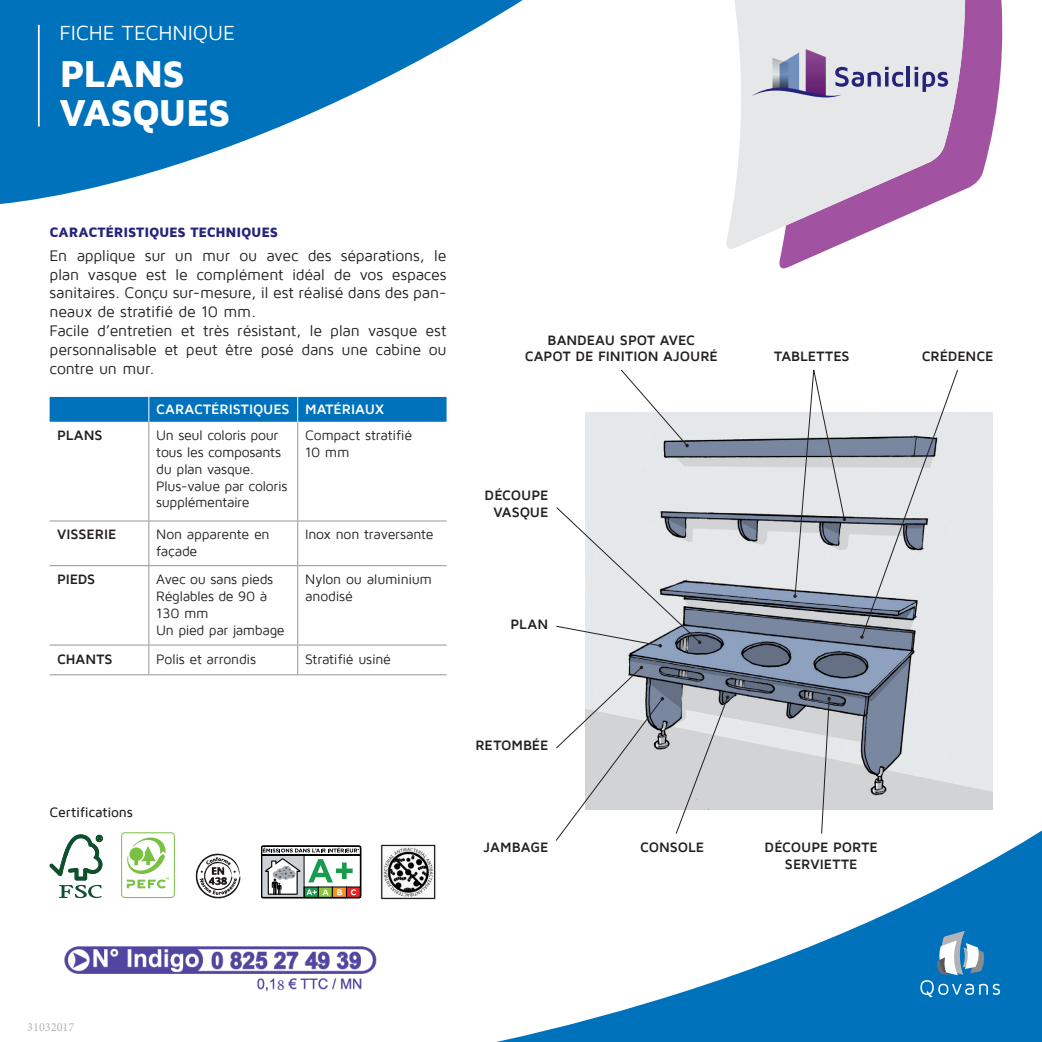
<style>
.page{position:relative;width:1042px;height:1042px;background:#fff}
.page>*{position:absolute;margin:0;border:0;box-sizing:border-box;transform-origin:0 0}
.t1{font:900 38.5px "Maven Pro";letter-spacing:-.035em;color:#fff}
.t2{font:21px "Maven Pro";letter-spacing:-.005em;color:#fff}
.t3{font:15.75px/18.9px "Maven Pro";letter-spacing:-.015em;color:#231f20;text-align:justify}
.t4{font:15.75px "Minion Pro";color:#4f469f}
.t5{font:14px/16.8px "Maven Pro";letter-spacing:-.02em;color:#231f20}
.t6{font:700 14px/16.8px "Maven Pro";letter-spacing:-.005em;color:#231f20;text-align:center}
.t7{font:900 14px "Maven Pro";letter-spacing:-.015em;color:#26237b}
.t8{font:700 14px "Maven Pro";letter-spacing:-.005em;color:#fff}
.t9{font:500 14px "Maven Pro";letter-spacing:-.015em;color:#231f20}
.t10{font:12.25px "Minion Pro";color:#b2b3b7}
</style>
<div class="page">
<svg style="left:0;top:0;width:523px;height:204px;fill:#0072bc"></svg>
<svg style="left:779px;top:0;width:224px;height:268px"></svg>
<svg style="left:726px;top:0;width:256px;height:253px;fill:#e6e7e9"></svg>
<svg style="left:751px;top:49px;width:152px;height:57px;background:#c1bdd0"></svg>
<hr style="left:906px;top:66px;width:4px;height:21px;background:#26237b">
<svg style="left:914px;top:67px;width:34px;height:25px"></svg>
<svg style="left:358px;top:830px;width:684px;height:212px"></svg>
<svg style="left:920px;top:931px;width:80px;height:66px;background:#3e8fc3"></svg>
<svg style="left:49px;top:834px;width:54px;height:64px"></svg>
<div style="left:121px;top:832px;width:53px;height:65px;border:1px solid #79c142;border-radius:3px"></div>
<svg style="left:126px;top:837px;width:43px;height:51px"></svg>
<svg style="left:196px;top:853px;width:45px;height:45px"></svg>
<hr style="left:38px;top:25px;width:2px;height:101px;background:#fff">
<div style="left:50px;top:397px;width:396px;height:25px;background:#0072bc"></div>
<hr style="left:148px;top:422px;width:1px;height:98px;background:#939598">
<hr style="left:297px;top:422px;width:1px;height:98px;background:#939598">
<hr style="left:50px;top:520px;width:99px;height:1px;background:#939598">
<hr style="left:149px;top:520px;width:149px;height:1px;background:#939598">
<hr style="left:148px;top:521px;width:1px;height:44px;background:#939598">
<hr style="left:298px;top:520px;width:148px;height:1px;background:#939598">
<hr style="left:297px;top:521px;width:1px;height:44px;background:#939598">
<hr style="left:50px;top:565px;width:99px;height:1px;background:#939598">
<hr style="left:149px;top:565px;width:149px;height:1px;background:#939598">
<hr style="left:148px;top:566px;width:1px;height:78px;background:#939598">
<hr style="left:298px;top:565px;width:148px;height:1px;background:#939598">
<hr style="left:297px;top:566px;width:1px;height:78px;background:#939598">
<hr style="left:50px;top:644px;width:99px;height:1px;background:#939598">
<hr style="left:149px;top:644px;width:149px;height:1px;background:#939598">
<svg style="left:148px;top:645px;width:1px;height:29px"></svg>
<hr style="left:298px;top:644px;width:148px;height:1px;background:#939598">
<svg style="left:297px;top:645px;width:1px;height:29px"></svg>
<hr style="left:50px;top:674px;width:99px;height:1px;background:#939598">
<hr style="left:149px;top:674px;width:149px;height:1px;background:#939598">
<hr style="left:298px;top:674px;width:148px;height:1px;background:#939598">
<img style="left:585px;top:413px;width:407px;height:397px">
<svg style="left:620px;top:369px;width:69px;height:78px"></svg>
<svg style="left:793px;top:369px;width:53px;height:229px"></svg>
<svg style="left:860px;top:369px;width:99px;height:270px"></svg>
<svg style="left:556px;top:506px;width:145px;height:141px"></svg>
<svg style="left:820px;top:697px;width:11px;height:137px;background:#c1c2c5"></svg>
<svg style="left:555px;top:666px;width:109px;height:176px"></svg>
<svg style="left:675px;top:695px;width:54px;height:140px"></svg>
<svg style="left:261px;top:846px;width:100px;height:52px"></svg>
<img style="left:381px;top:844px;width:55px;height:56px">
<img style="left:64px;top:941px;width:314px;height:53px">
<svg style="left:273px;top:976px;width:14px;height:17px"></svg>
<p class="t2" style="left:60px;top:22px;width:177px">FICHE TECHNIQUE</p>
<p class="t1" style="left:60px;top:54px;width:127px">PLANS</p>
<p class="t1" style="left:60px;top:92px;width:173px">VASQUES</p>
<p class="t7" style="left:50px;top:224px;width:230px">CARACTÉRISTIQUES TECHNIQUES</p>
<p class="t3" style="left:50px;top:246px;width:398px">En applique sur un mur ou avec des séparations, le plan vasque est le complément idéal de vos espaces sanitaires. Conçu sur-mesure, il est réalisé dans des pan&shy;neaux de stratifié de 10 mm.</p>
<p class="t3" style="left:50px;top:322px;width:398px">Facile d’entretien et très résistant, le plan vasque est personnalisable et peut être posé dans une cabine ou contre un mur.</p>
<p class="t8" style="left:156px;top:402px;width:135px">CARACTÉRISTIQUES</p>
<p class="t8" style="left:305px;top:402px;width:81px">MATÉRIAUX</p>
<p class="t6" style="left:57px;top:427px;width:47px">PLANS</p>
<p class="t5" style="left:156px;top:427px;width:133px">Un seul coloris pour tous les composants du plan vasque.<br>Plus-value par coloris supplémentaire</p>
<p class="t5" style="left:305px;top:427px;width:108px">Compact stratifié</p>
<p class="t5" style="left:305px;top:444px;width:46px">10 mm</p>
<p class="t6" style="left:57px;top:526px;width:61px">VISSERIE</p>
<p class="t5" style="left:156px;top:526px;width:115px">Non apparente en façade</p>
<p class="t5" style="left:305px;top:526px;width:130px">Inox non traversante</p>
<p class="t6" style="left:57px;top:571px;width:40px">PIEDS</p>
<p class="t5" style="left:156px;top:571px;width:118px">Avec ou sans pieds</p>
<p class="t5" style="left:156px;top:588px;width:113px">Réglables de 90 à<br>130 mm</p>
<p class="t5" style="left:156px;top:621px;width:130px">Un pied par jambage</p>
<p class="t5" style="left:305px;top:571px;width:128px">Nylon ou aluminium anodisé</p>
<p class="t6" style="left:57px;top:650px;width:57px">CHANTS</p>
<p class="t5" style="left:156px;top:650px;width:101px">Polis et arrondis</p>
<p class="t5" style="left:305px;top:650px;width:87px">Stratifié usiné</p>
<p class="t9" style="left:50px;top:805px;width:85px">Certifications</p>
<p class="t6" style="left:525px;top:332px;width:194px">BANDEAU SPOT AVEC<br>CAPOT DE FINITION AJOURÉ</p>
<p class="t6" style="left:485px;top:487px;width:65px">DÉCOUPE</p>
<p class="t6" style="left:493px;top:503px;width:56px">VASQUE</p>
<p class="t6" style="left:511px;top:615px;width:39px">PLAN</p>
<p class="t6" style="left:475px;top:737px;width:74px">RETOMBÉE</p>
<p class="t6" style="left:774px;top:348px;width:77px">TABLETTES</p>
<p class="t6" style="left:922px;top:348px;width:73px">CRÉDENCE</p>
<p class="t6" style="left:484px;top:839px;width:66px">JAMBAGE</p>
<p class="t6" style="left:640px;top:839px;width:65px">CONSOLE</p>
<p class="t6" style="left:764px;top:839px;width:115px">DÉCOUPE PORTE</p>
<p class="t6" style="left:785px;top:856px;width:74px">SERVIETTE</p>
<p class="t10" style="left:27px;top:1019px;width:49px">31032017</p>
<p class="t4" style="left:277px;top:974px;width:9px">8</p>
</div>
